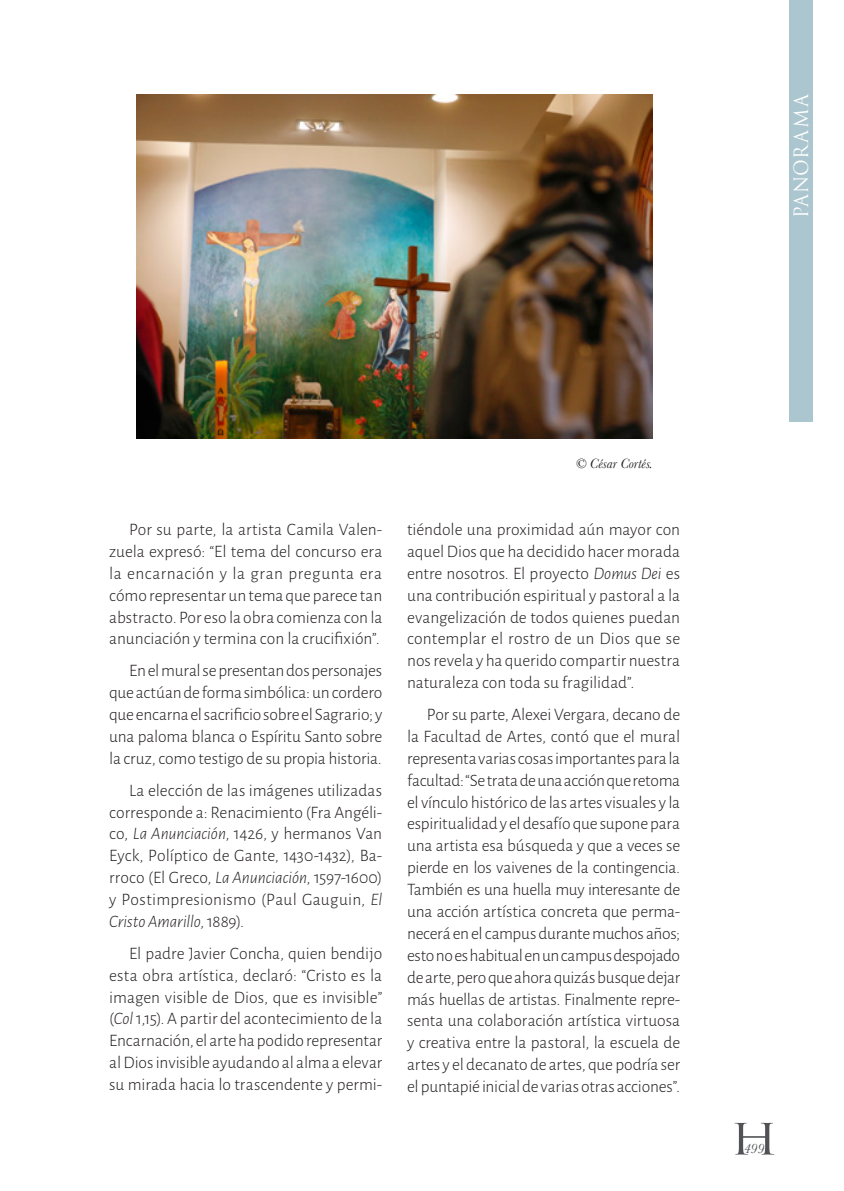
<style>
.page{position:relative;width:844px;height:1191px;background:#fff}
.page>*{position:absolute;margin:0;border:0;box-sizing:border-box;transform-origin:0 0}
.t1{font:42px "Trajan Pro";color:#515255;scale:1.2 1}
.t2{font:19.25px "Trajan Pro";letter-spacing:-.005em;color:#fff;scale:.95 1}
.Texto_general_Pano{font:300 17.5px/21.9px "Alegreya Sans";color:#231f20;text-align:justify}
.Lectura_de_foto_Ba{font:italic 14px "Baskerville";color:#231f20}
.t3{font:italic 14px "Baskerville";color:#515255}
.s1{font-style:italic}
</style>
<div class="page">
<img style="left:136px;top:94px;width:516px;height:344px">
<div style="left:789px;top:0;width:23px;height:422px;background:#abc6cf"></div>
<p class="t2" style="left:788px;top:218px;width:133px;rotate:-90deg">PANORAMA</p>
<p class="Texto_general_Pano" style="left:109px;top:518px;width:274px;text-indent:20px">Por su parte, la artista Camila Valen&shy;zuela expresó: “El tema del concurso era la encarnación y la gran pregunta era cómo representar un tema que parece tan abstracto. Por eso la obra comienza con la anunciación y termina con la crucifixión”.</p>
<p class="Texto_general_Pano" style="left:109px;top:659px;width:274px;text-indent:20px">En el mural se presentan dos personajes que actúan de forma simbólica: un cordero que encarna el sacrificio sobre el Sagrario; y una paloma blanca o Espíritu Santo sobre la cruz, como testigo de su propia historia.</p>
<p class="Texto_general_Pano" style="left:109px;top:778px;width:274px;text-indent:20px">La elección de las imágenes utilizadas corresponde a: Renacimiento (Fra Angéli&shy;co, <span class="s1">La Anunciación</span>, 1426, y hermanos Van Eyck, Políptico de Gante, 1430-1432), Ba&shy;rroco (El Greco, <span class="s1">La Anunciación</span>, 1597-1600) y Postimpresionismo (Paul Gauguin, <span class="s1">El Cristo Amarillo</span>, 1889).</p>
<p class="Texto_general_Pano" style="left:109px;top:941px;width:274px;text-indent:20px">El padre Javier Concha, quien bendijo esta obra artística, declaró: “Cristo es la imagen visible de Dios, que es invisible” (<span class="s1">Col</span> 1,15). A partir del acontecimiento de la Encarnación, el arte ha podido representar al Dios invisible ayudando al alma a elevar su mirada hacia lo trascendente y permi-</p>
<p class="Lectura_de_foto_Ba" style="left:575px;top:454px;width:79px">© César Cortés.</p>
<p class="Texto_general_Pano" style="left:407px;top:518px;width:274px">tiéndole una proximidad aún mayor con aquel Dios que ha decidido hacer morada entre nosotros. El proyecto <span class="s1">Domus Dei</span> es una contribución espiritual y pastoral a la evangelización de todos quienes puedan contemplar el rostro de un Dios que se nos revela y ha querido compartir nuestra naturaleza con toda su fragilidad”.</p>
<p class="Texto_general_Pano" style="left:407px;top:703px;width:274px;text-indent:20px">Por su parte, Alexei Vergara, decano de la Facultad de Artes, contó que el mural representa varias cosas importantes para la facultad: “Se trata de una acción que retoma el vínculo histórico de las artes visuales y la espiritualidad y el desafío que supone para una artista esa búsqueda y que a veces se pierde en los vaivenes de la contingencia.<br>También es una huella muy interesante de una acción artística concreta que perma&shy;necerá en el campus durante muchos años; esto no es habitual en un campus despojado de arte, pero que ahora quizás busque dejar más huellas de artistas. Finalmente repre&shy;senta una colaboración artística virtuosa y creativa entre la pastoral, la escuela de artes y el decanato de artes, que podría ser el puntapié inicial de varias otras acciones”.</p>
<h1 class="t1" style="left:729px;top:1112px;width:42px">H</h1>
<p class="t3" style="left:743px;top:1138px;width:22px">499</p>
</div>
